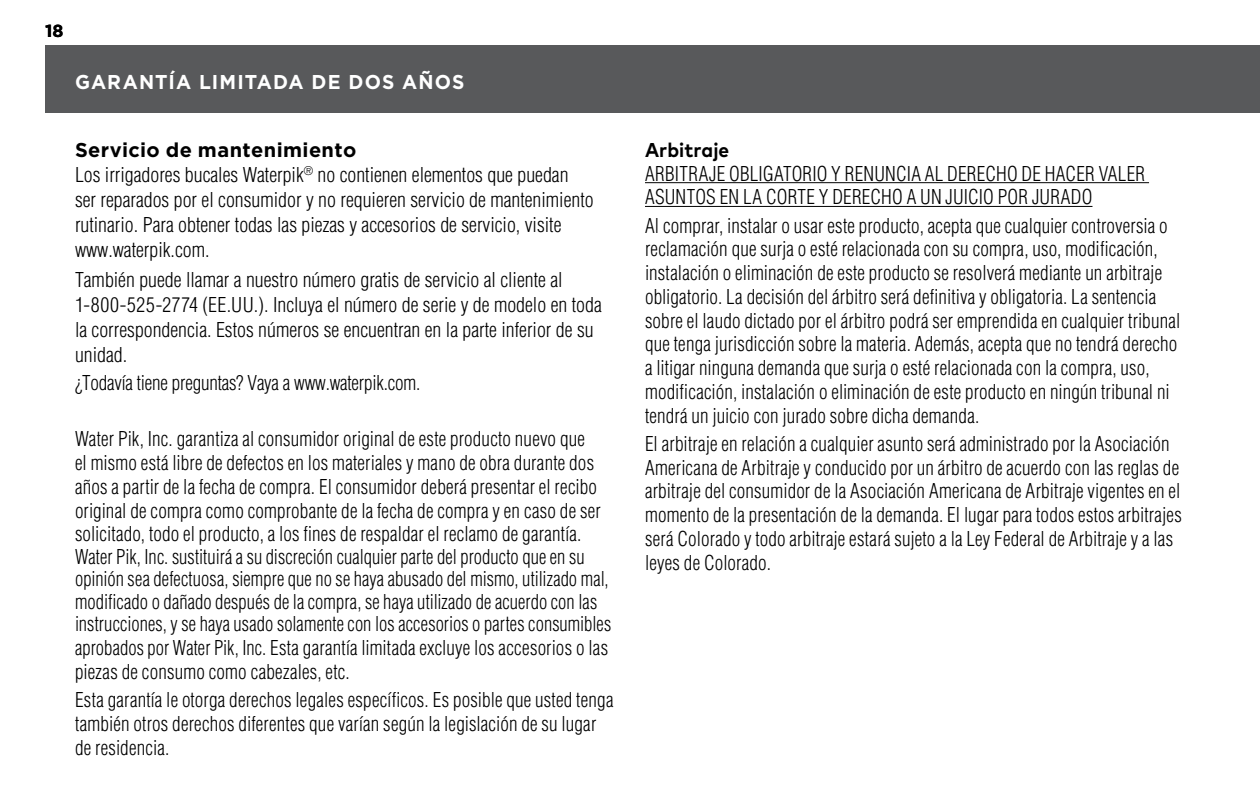
<style>
.page{position:relative;width:1260px;height:810px;background:#fff}
.page>*{position:absolute;margin:0;border:0;box-sizing:border-box;transform-origin:0 0}
.t1{font:300 condensed 20px/23.8px "Helvetica";letter-spacing:.005em;color:#000;scale:.96 1}
.t2{font:300 condensed 20px/25px "Helvetica";letter-spacing:.005em;color:#000}
.t3{font:700 20px "Gotham";letter-spacing:.055em;color:#fff;scale:.96 1}
.t4{font:700 20px "Gotham";letter-spacing:.02em;color:#000}
.t5{font:700 20px "Mark Pro";letter-spacing:.005em;color:#000;scale:.96 1}
.t6{font:700 17.5px "Gotham";color:#000}
</style>
<div class="page">
<div style="left:45px;top:45px;width:1215px;height:67px;background:#58595b"></div>
<hr style="left:645px;top:182px;width:504px;height:1px;background:#000">
<hr style="left:645px;top:206px;width:447px;height:1px;background:#000">
<p class="t6" style="left:45px;top:21px;width:20px">18</p>
<p class="t3" style="left:75px;top:70px;width:407px">GARANTÍA LIMITADA DE DOS AÑOS</p>
<p class="t4" style="left:75px;top:138px;width:283px">Servicio de mantenimiento</p>
<p class="t2" style="left:75px;top:162px;width:520px">Los irrigadores bucales Waterpik<sup>®</sup> no contienen elementos que puedan ser reparados por el consumidor y no requieren servicio de mantenimiento rutinario. Para obtener todas las piezas y accesorios de servicio, visite www.waterpik.com.</p>
<p class="t2" style="left:75px;top:267px;width:528px">También puede llamar a nuestro número gratis de servicio al cliente al 1-800-525-2774 (EE.UU.). Incluya el número de serie y de modelo en toda la correspondencia. Estos números se encuentran en la parte inferior de su unidad.</p>
<p class="t1" style="left:75px;top:371px;width:361px">¿Todavía tiene preguntas? Vaya a www.waterpik.com.</p>
<p class="t1" style="left:75px;top:427px;width:560px">Water Pik, Inc. garantiza al consumidor original de este producto nuevo que<br>el mismo está libre de defectos en los materiales y mano de obra durante dos años a partir de la fecha de compra. El consumidor deberá presentar el recibo original de compra como comprobante de la fecha de compra y en caso de ser solicitado, todo el producto, a los fines de respaldar el reclamo de garantía.<br>Water Pik, Inc. sustituirá a su discreción cualquier parte del producto que en su opinión sea defectuosa, siempre que no se haya abusado del mismo, utilizado mal, modificado o dañado después de la compra, se haya utilizado de acuerdo con las instrucciones, y se haya usado solamente con los accesorios o partes consumibles aprobados por Water Pik, Inc. Esta garantía limitada excluye los accesorios o las piezas de consumo como cabezales, etc.</p>
<p class="t1" style="left:75px;top:688px;width:562px">Esta garantía le otorga derechos legales específicos. Es posible que usted tenga también otros derechos diferentes que varían según la legislación de su lugar de residencia.</p>
<p class="t5" style="left:645px;top:135px;width:89px">Arbitraje</p>
<p class="t1" style="left:645px;top:161px;width:523px">ARBITRAJE OBLIGATORIO Y RENUNCIA AL DERECHO DE HACER VALER<br>ASUNTOS EN LA CORTE Y DERECHO A UN JUICIO POR JURADO</p>
<p class="t1" style="left:645px;top:213px;width:559px">Al comprar, instalar o usar este producto, acepta que cualquier controversia o reclamación que surja o esté relacionada con su compra, uso, modificación, instalación o eliminación de este producto se resolverá mediante un arbitraje obligatorio. La decisión del árbitro será definitiva y obligatoria. La sentencia sobre el laudo dictado por el árbitro podrá ser emprendida en cualquier tribunal que tenga jurisdicción sobre la materia. Además, acepta que no tendrá derecho a litigar ninguna demanda que surja o esté relacionada con la compra, uso, modificación, instalación o eliminación de este producto en ningún tribunal ni tendrá un juicio con jurado sobre dicha demanda.</p>
<p class="t1" style="left:645px;top:432px;width:561px">El arbitraje en relación a cualquier asunto será administrado por la Asociación Americana de Arbitraje y conducido por un árbitro de acuerdo con las reglas de arbitraje del consumidor de la Asociación Americana de Arbitraje vigentes en el momento de la presentación de la demanda. El lugar para todos estos arbitrajes será Colorado y todo arbitraje estará sujeto a la Ley Federal de Arbitraje y a las leyes de Colorado.</p>
</div>
